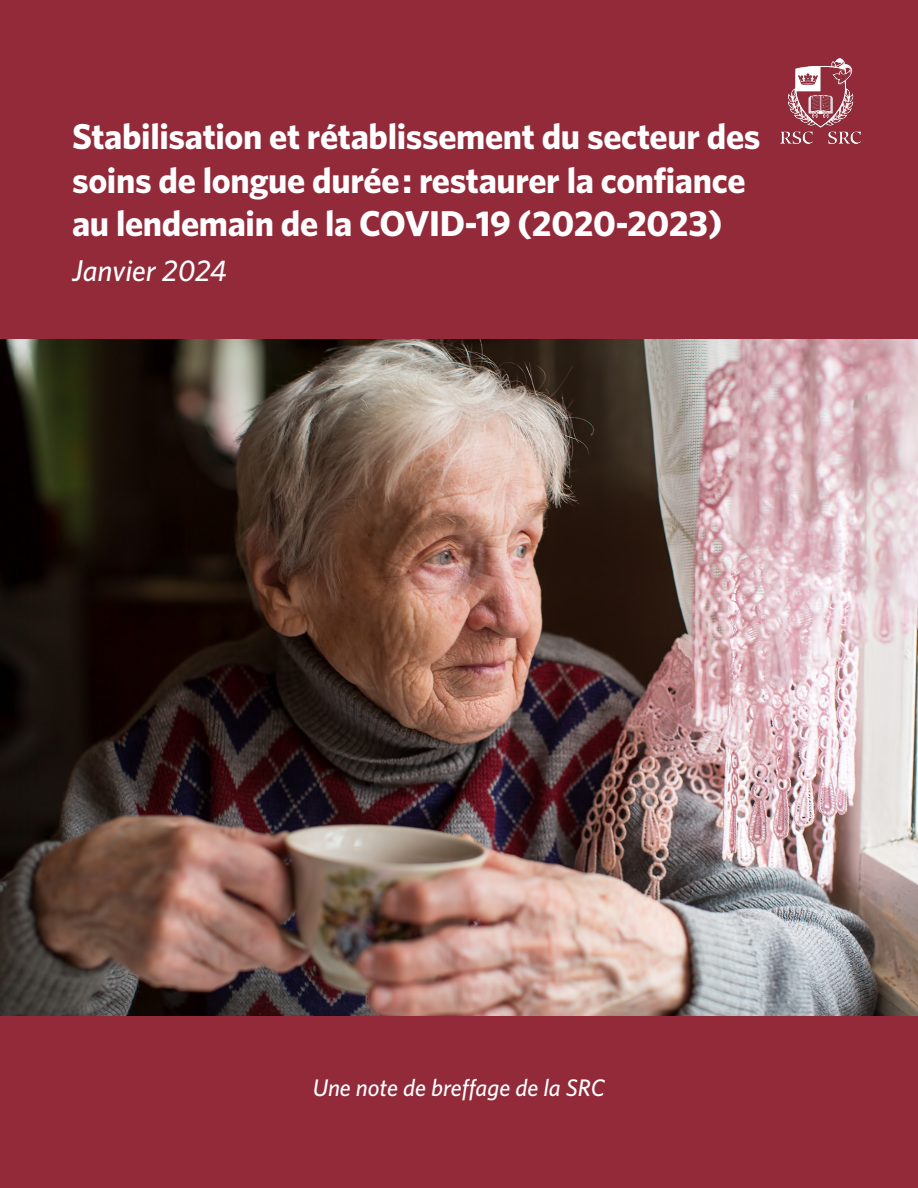
<style>
.page{position:relative;width:918px;height:1188px;background:#922a3a}
.page>*{position:absolute;margin:0;border:0;box-sizing:border-box;transform-origin:0 0}
.t1{font:700 36px/43.2px "Whitney";letter-spacing:-.01em;color:#fff}
.t2{font:italic 500 30px "Whitney";color:#fff}
.t3{font:italic 500 24px "Whitney";color:#fff}
</style>
<div class="page">
<img style="left:781px;top:58px;width:80px;height:85px">
<img style="left:0;top:340px;width:918px;height:675px">
<p class="t1" style="left:72px;top:114px;width:690px">Stabilisation et rétablissement du secteur des soins de longue durée : restaurer la confiance au lendemain de la COVID-19 (2020-2023)</p>
<p class="t2" style="left:72px;top:253px;width:156px">Janvier 2024</p>
<p class="t3" style="left:313px;top:1073px;width:294px">Une note de breffage de la SRC</p>
</div>
